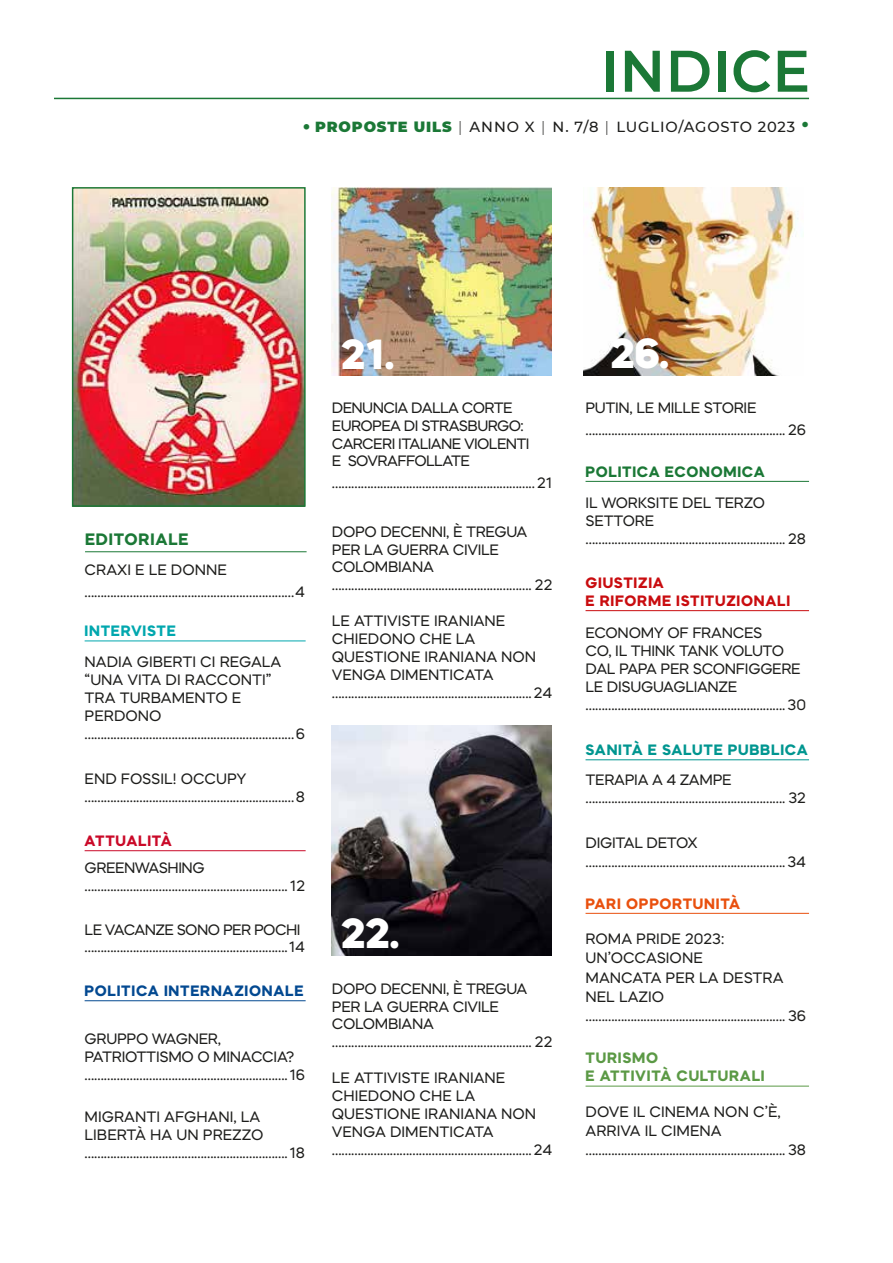
<style>
.page{position:relative;width:893px;height:1263px;background:#fff}
.page>*{position:absolute;margin:0;border:0;box-sizing:border-box;transform-origin:0 0}
.t1{font:600 58.5px "Montserrat";letter-spacing:.01em;color:#1b7836;scale:.96 1}
.t2{font:800 42px "Mazzard H";color:#fff}
.t3{font:700 16.5px "Mazzard H";letter-spacing:.05em;color:#1b7836}
.t4{font:15px/18px "Mazzard H";letter-spacing:-.02em;color:#1d1d1b}
.t5{font:15px/18px "Mazzard H";color:#1d1d1b}
.t6{font:15px/17.7px "Mazzard H";letter-spacing:-.04em;color:#1d1d1b}
.t7{font:700 15px/18px "Mazzard H";letter-spacing:.05em;color:#c90c0f}
.t8{font:700 15px/18.8px "Mazzard H";letter-spacing:.05em;color:#5b9945}
.t9{font:700 15px "Mazzard H";letter-spacing:.05em;color:#034991}
.t10{font:700 15px "Mazzard H";letter-spacing:.05em;color:#009690}
.t11{font:700 15px "Mazzard H";letter-spacing:.05em;color:#1b7836}
.t12{font:700 15px "Mazzard H";letter-spacing:.05em;color:#e9500e}
.t13{font:700 15px "Mazzard H";letter-spacing:.05em;color:#00a7ae}
.t14{font:700 15px "Mazzard H";letter-spacing:.05em;color:#ca0928}
.t15{font:500 14.7px "Montserrat";letter-spacing:.06em;color:#1d1d1b}
.s1{font-size:29.25px;color:#1b7836}
.s2{font-weight:900;color:#1b7836}
.s3{font-weight:300}
</style>
<div class="page">
<hr style="left:54px;top:98px;width:755px;height:1px;background:#1b7836">
<hr style="left:585px;top:481px;width:224px;height:1px;background:#1b7836">
<hr style="left:585px;top:610px;width:224px;height:1px;background:#c90c0f">
<hr style="left:585px;top:759px;width:224px;height:1px;background:#009690">
<hr style="left:585px;top:913px;width:224px;height:1px;background:#e9500e">
<hr style="left:585px;top:1086px;width:224px;height:1px;background:#5b9945">
<hr style="left:85px;top:551px;width:222px;height:1px;background:#1b7836">
<hr style="left:85px;top:640px;width:221px;height:1px;background:#00a7ae">
<hr style="left:85px;top:850px;width:221px;height:1px;background:#ca0928">
<hr style="left:85px;top:1000px;width:221px;height:1px;background:#034991">
<img style="left:74px;top:189px;width:230px;height:316px">
<div style="left:72px;top:187px;width:234px;height:320px;border:1px solid #1b7836"></div>
<img style="left:332px;top:188px;width:220px;height:188px">
<img style="left:584px;top:188px;width:214px;height:188px">
<img style="left:332px;top:725px;width:219px;height:230px">
<h1 class="t1" style="left:601px;top:29px;width:219px">INDICE</h1>
<p class="t15" style="left:302px;top:117px;width:510px"><span class="s1">•</span> <span class="s2">PROPOSTE UILS</span> <span class="s3">|</span> ANNO X <span class="s3">|</span> N. 7/8 <span class="s3">|</span> LUGLIO/AGOSTO 2023 <span class="s1">•</span></p>
<p class="t3" style="left:85px;top:528px;width:105px">EDITORIALE</p>
<p class="t5" style="left:85px;top:558px;width:222px;line-height:22.2px">CRAXI E LE DONNE .................................................................4</p>
<p class="t13" style="left:85px;top:621px;width:93px">INTERVISTE</p>
<p class="t5" style="left:85px;top:652px;width:222px">NADIA GIBERTI CI REGALA “UNA VITA DI RACCONTI”<br>TRA TURBAMENTO E<br>PERDONO .................................................................6</p>
<p class="t5" style="left:85px;top:769px;width:222px">END FOSSIL! OCCUPY .................................................................8</p>
<p class="t14" style="left:85px;top:831px;width:89px">ATTUALITÀ</p>
<p class="t4" style="left:85px;top:858px;width:222px">GREENWASHING ............................................................... 12</p>
<p class="t6" style="left:85px;top:920px;width:222px">LE VACANZE SONO PER POCHI ...............................................................14</p>
<p class="t9" style="left:85px;top:981px;width:220px">POLITICA INTERNAZIONALE</p>
<p class="t4" style="left:85px;top:1030px;width:222px">GRUPPO WAGNER,<br>PATRIOTTISMO O MINACCIA? ...............................................................16</p>
<p class="t5" style="left:85px;top:1108px;width:222px">MIGRANTI AFGHANI, LA<br>LIBERTÀ HA UN PREZZO ...............................................................18</p>
<h2 class="t2" style="left:341px;top:326px;width:55px">21.</h2>
<h2 class="t2" style="left:610px;top:325px;width:60px">26.</h2>
<p class="t6" style="left:332px;top:399px;width:199px">DENUNCIA DALLA CORTE<br>EUROPEA DI STRASBURGO:<br>CARCERI ITALIANE VIOLENTI<br>E SOVRAFFOLLATE</p>
<p class="t4" style="left:332px;top:474px;width:222px">...............................................................21</p>
<p class="t4" style="left:332px;top:522px;width:222px">DOPO DECENNI, È TREGUA<br>PER LA GUERRA CIVILE<br>COLOMBIANA .............................................................. 22</p>
<p class="t5" style="left:332px;top:611px;width:222px">LE ATTIVISTE IRANIANE<br>CHIEDONO CHE LA<br>QUESTIONE IRANIANA NON<br>VENGA DIMENTICATA ..............................................................24</p>
<h2 class="t2" style="left:341px;top:905px;width:60px">22.</h2>
<p class="t4" style="left:332px;top:979px;width:222px">DOPO DECENNI, È TREGUA<br>PER LA GUERRA CIVILE<br>COLOMBIANA .............................................................. 22</p>
<p class="t5" style="left:332px;top:1068px;width:222px">LE ATTIVISTE IRANIANE<br>CHIEDONO CHE LA<br>QUESTIONE IRANIANA NON<br>VENGA DIMENTICATA ..............................................................24</p>
<p class="t4" style="left:585px;top:397px;width:222px;line-height:21.6px">PUTIN, LE MILLE STORIE .............................................................. 26</p>
<p class="t11" style="left:585px;top:461px;width:181px">POLITICA ECONOMICA</p>
<p class="t4" style="left:585px;top:493px;width:222px">IL WORKSITE DEL TERZO<br>SETTORE .............................................................. 28</p>
<p class="t7" style="left:585px;top:573px;width:206px">GIUSTIZIA<br>E RIFORME ISTITUZIONALI</p>
<p class="t4" style="left:585px;top:623px;width:222px">ECONOMY OF FRANCES<br>CO, IL THINK TANK VOLUTO<br>DAL PAPA PER SCONFIGGERE<br>LE DISUGUAGLIANZE ..............................................................30</p>
<p class="t10" style="left:585px;top:740px;width:224px">SANITÀ E SALUTE PUBBLICA</p>
<p class="t4" style="left:585px;top:770px;width:222px;line-height:18.8px">TERAPIA A 4 ZAMPE .............................................................. 32</p>
<p class="t4" style="left:585px;top:833px;width:222px;line-height:18.8px">DIGITAL DETOX ..............................................................34</p>
<p class="t12" style="left:585px;top:893px;width:156px">PARI OPPORTUNITÀ</p>
<p class="t5" style="left:585px;top:929px;width:222px;line-height:19.4px">ROMA PRIDE 2023:<br>UN’OCCASIONE<br>MANCATA PER LA DESTRA<br>NEL LAZIO .............................................................. 36</p>
<p class="t8" style="left:585px;top:1048px;width:181px">TURISMO<br>E ATTIVITÀ CULTURALI</p>
<p class="t5" style="left:585px;top:1101px;width:222px;line-height:19.2px">DOVE IL CINEMA NON C’È,<br>ARRIVA IL CIMENA .............................................................. 38</p>
</div>
